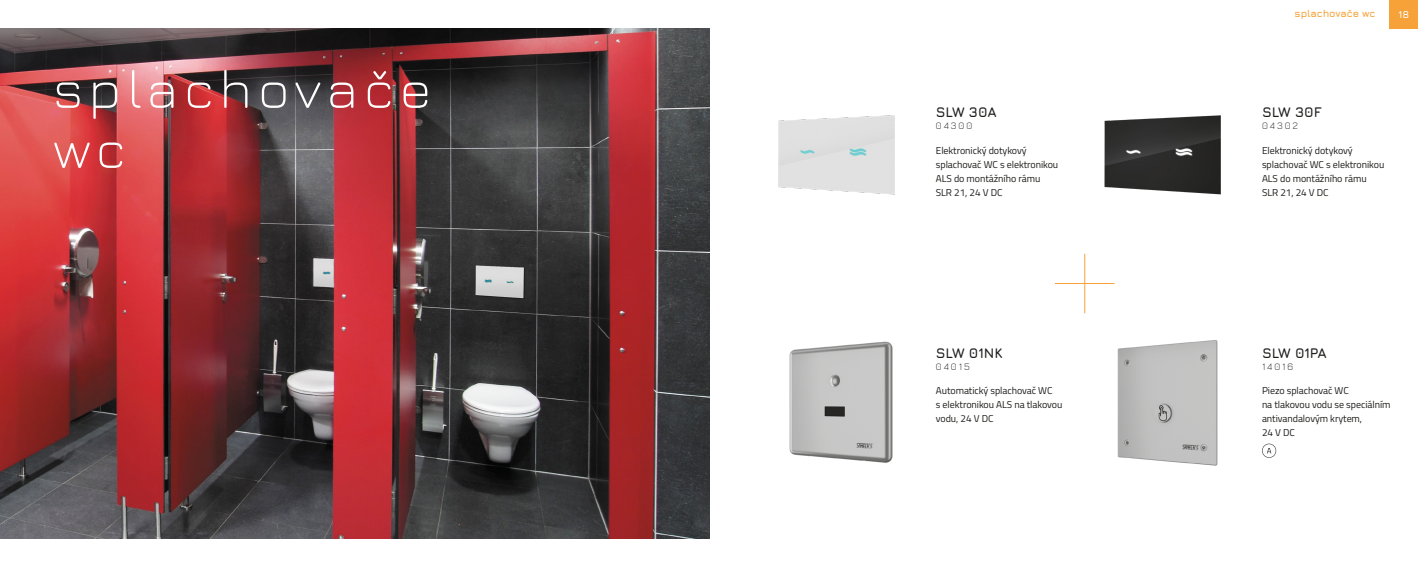
<style>
.page{position:relative;width:1418px;height:567px;background:#fff}
.page>*{position:absolute;margin:0;border:0;box-sizing:border-box;transform-origin:0 0}
.t1{font:300 55px/60px "Jura";letter-spacing:.1em;color:#fff}
.t2{font:700 14px "Jura";letter-spacing:-.005em;color:#1d1d1b}
.t3{font:10px/14px "Titillium";letter-spacing:-.005em;color:#1d1d1b}
.t4{font:300 10px "Jura";letter-spacing:.2em;color:#1d1d1b}
.t5{font:700 10px "Jura";letter-spacing:-.005em;color:#f6a238}
.t6{font:700 10px "Jura";color:#fff}
</style>
<div class="page">
<img style="left:789px;top:341px;width:104px;height:122px">
<div style="left:1389px;top:0;width:28px;height:28px;background:#f6a238"></div>
<hr style="left:1054px;top:283px;width:60px;height:1px;background:#f6a238">
<hr style="left:1084px;top:254px;width:1px;height:59px;background:#f6a238">
<img style="left:778px;top:115px;width:117px;height:80px">
<img style="left:1117px;top:340px;width:101px;height:126px">
<img style="left:0;top:28px;width:709px;height:511px">
<svg style="left:1262px;top:444px;width:14px;height:14px"></svg>
<img style="left:1104px;top:115px;width:117px;height:80px">
<h1 class="t1" style="left:53px;top:55px;width:380px">splachovače wc</h1>
<h2 class="t2" style="left:935px;top:102px;width:63px">SLW 30A</h2>
<p class="t4" style="left:935px;top:119px;width:38px">04300</p>
<p class="t3" style="left:935px;top:142px;width:124px">Elektronický dotykový splachovač WC s elektronikou<br>ALS do montážního rámu<br>SLR 21, 24 V DC</p>
<h2 class="t2" style="left:935px;top:343px;width:68px">SLW 01NK</h2>
<p class="t4" style="left:935px;top:360px;width:35px">04015</p>
<p class="t3" style="left:935px;top:383px;width:128px">Automatický splachovač WC<br>s elektronikou ALS na tlakovou vodu, 24 V DC</p>
<p class="t5" style="left:1294px;top:7px;width:82px">splachovače wc</p>
<p class="t6" style="left:1398px;top:7px;width:12px">18</p>
<h2 class="t2" style="left:1261px;top:102px;width:61px">SLW 30F</h2>
<p class="t4" style="left:1261px;top:119px;width:38px">04302</p>
<p class="t3" style="left:1261px;top:142px;width:124px">Elektronický dotykový splachovač WC s elektronikou<br>ALS do montážního rámu<br>SLR 21, 24 V DC</p>
<h2 class="t2" style="left:1261px;top:343px;width:66px">SLW 01PA</h2>
<p class="t4" style="left:1261px;top:360px;width:33px">14016</p>
<p class="t3" style="left:1261px;top:383px;width:130px">Piezo splachovač WC<br>na tlakovou vodu se speciálním antivandalovým krytem,<br>24 V DC</p>
</div>
